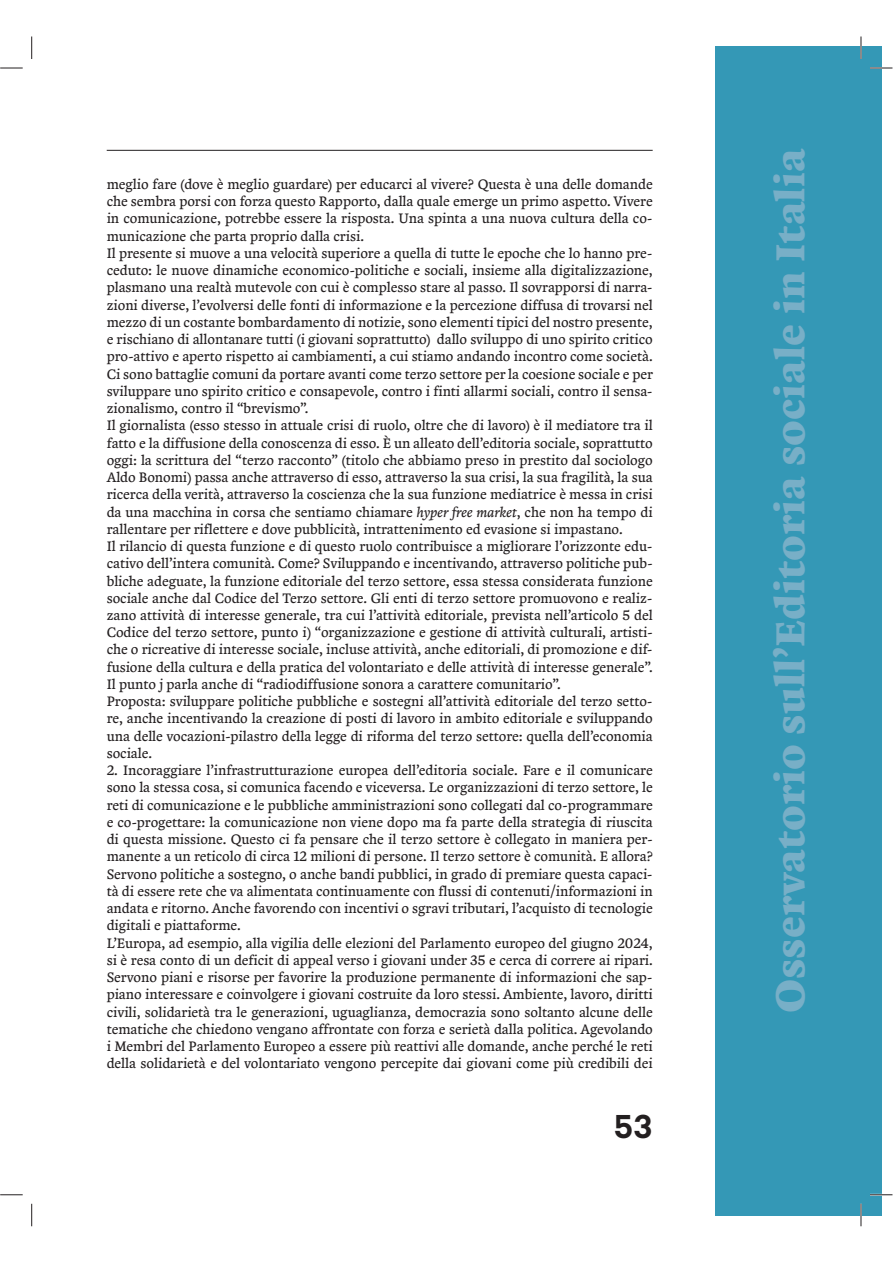
<style>
.page{position:relative;width:893px;height:1263px;background:#fff}
.page>*{position:absolute;margin:0;border:0;box-sizing:border-box;transform-origin:0 0}
.t1{font:700 42px "Zenon";color:#78afc7}
.t2{font:600 37.5px "Calibre";color:#231f20}
.t3{font:14.25px/17.2px "Zenon";letter-spacing:-.005em;color:#231f20}
.s1{font-style:italic}
</style>
<div class="page">
<div style="left:716px;top:47px;width:166px;height:1169px;background:#3498b6"></div>
<hr style="left:107px;top:150px;width:546px;height:1px;background:#231f20">
<hr style="left:870px;top:67px;width:22px;height:2px;background:#fff">
<hr style="left:870px;top:1194px;width:22px;height:2px;background:#fff">
<hr style="left:860px;top:37px;width:2px;height:22px;background:#fff">
<hr style="left:860px;top:1204px;width:2px;height:22px;background:#fff">
<svg style="left:0;top:68px;width:23px;height:1px"></svg>
<svg style="left:870px;top:68px;width:22px;height:1px"></svg>
<svg style="left:0;top:1195px;width:23px;height:1px"></svg>
<svg style="left:870px;top:1195px;width:22px;height:1px"></svg>
<svg style="left:31px;top:37px;width:1px;height:22px"></svg>
<svg style="left:31px;top:1204px;width:1px;height:22px"></svg>
<svg style="left:861px;top:37px;width:1px;height:22px"></svg>
<svg style="left:861px;top:1204px;width:1px;height:22px"></svg>
<p class="t3" style="left:107px;top:176px;width:548px">meglio fare (dove è meglio guardare) per educarci al vivere? Questa è una delle domande che sembra porsi con forza questo Rapporto, dalla quale emerge un primo aspetto. Vivere in comunicazione, potrebbe essere la risposta. Una spinta a una nuova cultura della co&shy;municazione che parta proprio dalla crisi.<br>Il presente si muove a una velocità superiore a quella di tutte le epoche che lo hanno pre&shy;ceduto: le nuove dinamiche economico-politiche e sociali, insieme alla digitalizzazione, plasmano una realtà mutevole con cui è complesso stare al passo. Il sovrapporsi di narra&shy;zioni diverse, l’evolversi delle fonti di informazione e la percezione diffusa di trovarsi nel mezzo di un costante bombardamento di notizie, sono elementi tipici del nostro presente, e rischiano di allontanare tutti (i giovani soprattutto) dallo sviluppo di uno spirito critico pro-attivo e aperto rispetto ai cambiamenti, a cui stiamo andando incontro come società.<br>Ci sono battaglie comuni da portare avanti come terzo settore per la coesione sociale e per sviluppare uno spirito critico e consapevole, contro i finti allarmi sociali, contro il sensa&shy;zionalismo, contro il “brevismo”.<br>Il giornalista (esso stesso in attuale crisi di ruolo, oltre che di lavoro) è il mediatore tra il fatto e la diffusione della conoscenza di esso. È un alleato dell’editoria sociale, soprattutto oggi: la scrittura del “terzo racconto” (titolo che abbiamo preso in prestito dal sociologo Aldo Bonomi) passa anche attraverso di esso, attraverso la sua crisi, la sua fragilità, la sua ricerca della verità, attraverso la coscienza che la sua funzione mediatrice è messa in crisi da una macchina in corsa che sentiamo chiamare <span class="s1">hyper free market</span>, che non ha tempo di rallentare per riflettere e dove pubblicità, intrattenimento ed evasione si impastano.<br>Il rilancio di questa funzione e di questo ruolo contribuisce a migliorare l’orizzonte edu&shy;cativo dell’intera comunità. Come? Sviluppando e incentivando, attraverso politiche pub&shy;bliche adeguate, la funzione editoriale del terzo settore, essa stessa considerata funzione sociale anche dal Codice del Terzo settore. Gli enti di terzo settore promuovono e realiz&shy;zano attività di interesse generale, tra cui l’attività editoriale, prevista nell’articolo 5 del Codice del terzo settore, punto i) “organizzazione e gestione di attività culturali, artisti&shy;che o ricreative di interesse sociale, incluse attività, anche editoriali, di promozione e dif&shy;fusione della cultura e della pratica del volontariato e delle attività di interesse generale”.<br>Il punto j parla anche di “radiodiffusione sonora a carattere comunitario”.<br>Proposta: sviluppare politiche pubbliche e sostegni all’attività editoriale del terzo setto&shy;re, anche incentivando la creazione di posti di lavoro in ambito editoriale e sviluppando una delle vocazioni-pilastro della legge di riforma del terzo settore: quella dell’economia sociale.</p>
<p class="t3" style="left:107px;top:763px;width:548px">2. Incoraggiare l’infrastrutturazione europea dell’editoria sociale. Fare e il comunicare sono la stessa cosa, si comunica facendo e viceversa. Le organizzazioni di terzo settore, le reti di comunicazione e le pubbliche amministrazioni sono collegati dal co-programmare e co-progettare: la comunicazione non viene dopo ma fa parte della strategia di riuscita di questa missione. Questo ci fa pensare che il terzo settore è collegato in maniera per&shy;manente a un reticolo di circa 12 milioni di persone. Il terzo settore è comunità. E allora?<br>Servono politiche a sostegno, o anche bandi pubblici, in grado di premiare questa capaci&shy;tà di essere rete che va alimentata continuamente con flussi di contenuti/informazioni in andata e ritorno. Anche favorendo con incentivi o sgravi tributari, l’acquisto di tecnologie digitali e piattaforme.<br>L’Europa, ad esempio, alla vigilia delle elezioni del Parlamento europeo del giugno 2024, si è resa conto di un deficit di appeal verso i giovani under 35 e cerca di correre ai ripari.<br>Servono piani e risorse per favorire la produzione permanente di informazioni che sap&shy;piano interessare e coinvolgere i giovani costruite da loro stessi. Ambiente, lavoro, diritti civili, solidarietà tra le generazioni, uguaglianza, democrazia sono soltanto alcune delle tematiche che chiedono vengano affrontate con forza e serietà dalla politica. Agevolando i Membri del Parlamento Europeo a essere più reattivi alle domande, anche perché le reti della solidarietà e del volontariato vengono percepite dai giovani come più credibili dei</p>
<h2 class="t2" style="left:614px;top:1104px;width:40px">53</h2>
<h1 class="t1" style="left:765px;top:1013px;width:866px;rotate:-90deg">Osservatorio sull’Editoria sociale in Italia</h1>
</div>
